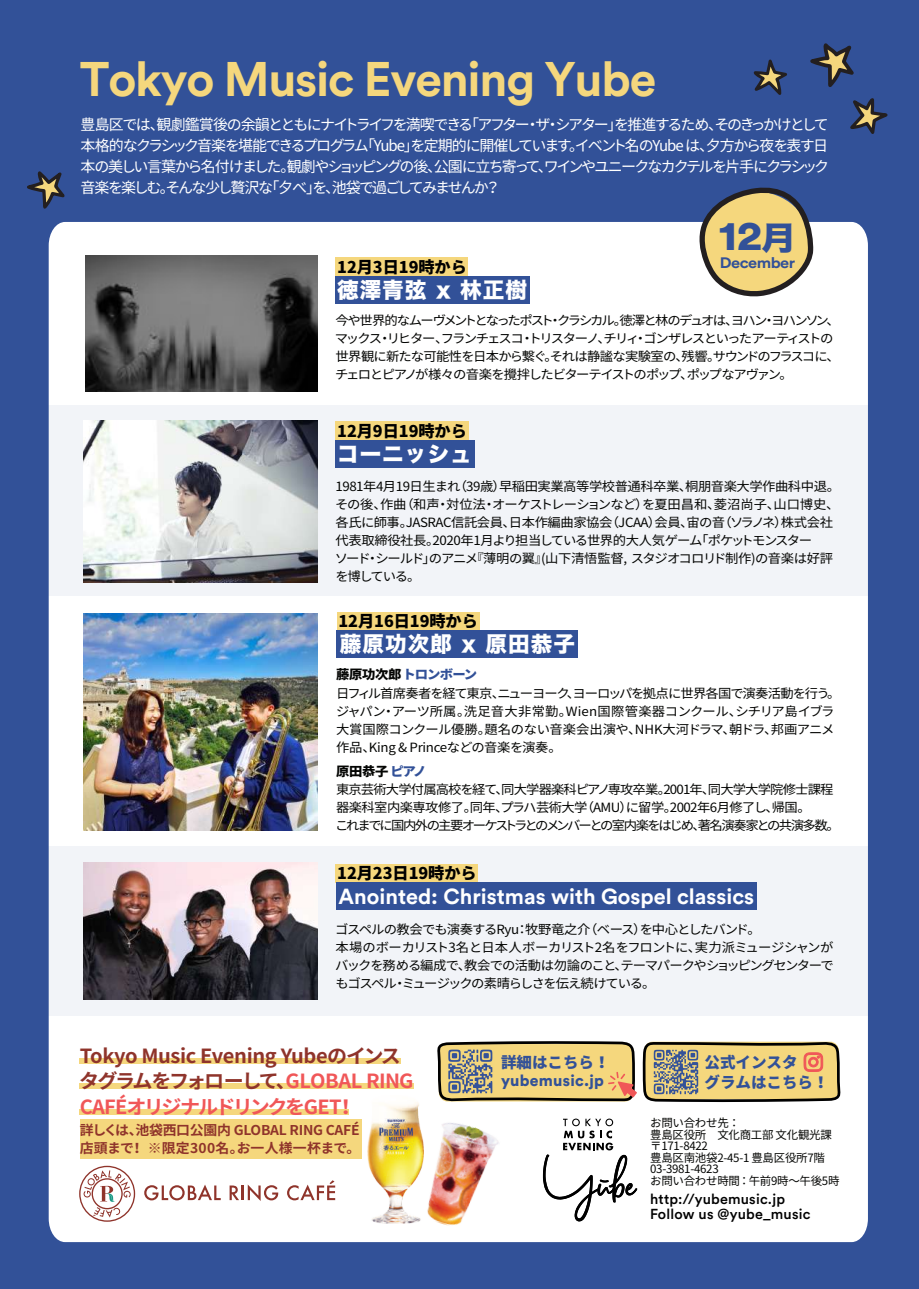
<style>
.page{position:relative;width:919px;height:1289px;background:#fff}
.page>*{position:absolute;margin:0;border:0;box-sizing:border-box;transform-origin:0 0}
.t1{font:700 48px "Circular Std";letter-spacing:-.025em;color:#f5d77d}
.t2{font:900 41.25px "Circular Std";color:#325198;scale:1.09 1}
.t3{font:700 21.6px "Circular Std";color:#fff}
.t4{font:21.6px "Hiragino Sans W8";letter-spacing:.045em;color:#fff}
.t5{font:700 19.5px/25.5px "Noto Sans JP";letter-spacing:-.035em;color:#8f342b}
.t6{font:900 16.2px "Noto Sans JP";letter-spacing:-.005em;color:#000}
.t7{font:900 15.9px "Circular Std";letter-spacing:.015em;color:#325198}
.t8{font:900 15.45px/20px "Noto Sans JP";color:#325198}
.t9{font:15px/21px "Noto Sans JP";letter-spacing:-.125em;color:#fff;text-align:justify}
.t10{font:700 15px "Circular Std";letter-spacing:-.035em;color:#325198;scale:1.09 1}
.t11{font:500 14.4px/14.4px "Circular Pro";letter-spacing:.015em;color:#000}
.t12{font:700 13.5px/18px "Noto Sans JP";letter-spacing:-.02em;color:#8f342b}
.t13{font:12.75px/18px "Noto Sans JP";letter-spacing:-.065em;color:#040503;scale:1.05 1}
.t14{font:12.75px/18px "Noto Sans JP";letter-spacing:-.035em;color:#040503;scale:1.05 1}
.t15{font:12.75px/18px "Noto Sans JP";letter-spacing:-.11em;color:#040503;scale:1.05 1}
.t16{font:11.55px/11.6px "Noto Sans JP";letter-spacing:-.025em;color:#040503}
.s1{font-family:"Hiragino Sans W8";font-weight:400;font-size:32.25px}
.s2{font-weight:900}
.s3{font-weight:900;color:#325198}
.s4{color:#f05758}
</style>
<div class="page">
<div style="left:0;top:0;width:918px;height:1288px;background:#325198"></div>
<svg style="left:753px;top:59px;width:34px;height:36px"></svg>
<svg style="left:810px;top:43px;width:78px;height:91px"></svg>
<svg style="left:27px;top:171px;width:38px;height:38px"></svg>
<div style="left:49px;top:222px;width:818px;height:1019px;background:#fff"></div>
<div style="left:49px;top:846px;width:818px;height:170px;background:#f2f4f8"></div>
<svg style="left:542px;top:1118px;width:96px;height:104px"></svg>
<img style="left:414px;top:1117px;width:88px;height:116px">
<svg style="left:79px;top:1165px;width:56px;height:56px"></svg>
<svg style="left:144px;top:1184px;width:77px;height:16px"></svg>
<svg style="left:229px;top:1184px;width:49px;height:16px"></svg>
<svg style="left:287px;top:1180px;width:48px;height:20px"></svg>
<img style="left:367px;top:1095px;width:56px;height:128px">
<svg style="left:434px;top:1039px;width:408px;height:64px"></svg>
<img style="left:447px;top:1048px;width:47px;height:46px">
<img style="left:83px;top:862px;width:234px;height:137px">
<img style="left:84px;top:613px;width:234px;height:217px">
<div style="left:49px;top:406px;width:818px;height:190px;background:#f2f4f8"></div>
<img style="left:85px;top:255px;width:232px;height:137px">
<div style="left:335px;top:257px;width:133px;height:19px;background:#f5d77d"></div>
<div style="left:335px;top:276px;width:194px;height:27px;background:#325198"></div>
<div style="left:337px;top:611px;width:142px;height:19px;background:#f5d77d"></div>
<div style="left:337px;top:630px;width:241px;height:28px;background:#325198"></div>
<div style="left:335px;top:863px;width:143px;height:19px;background:#f5d77d"></div>
<div style="left:335px;top:882px;width:421px;height:27px;background:#325198"></div>
<div style="left:335px;top:421px;width:134px;height:19px;background:#f5d77d"></div>
<div style="left:335px;top:440px;width:139px;height:27px;background:#325198"></div>
<img style="left:83px;top:421px;width:234px;height:161px">
<div style="left:80px;top:1058px;width:321px;height:5px;background:#f5d77d"></div>
<div style="left:80px;top:1083px;width:334px;height:6px;background:#f5d77d"></div>
<div style="left:80px;top:1108px;width:269px;height:6px;background:#f5d77d"></div>
<div style="left:80px;top:1118px;width:281px;height:40px;background:#f5d77d"></div>
<svg style="left:693px;top:187px;width:121px;height:110px"></svg>
<h1 class="t1" style="left:80px;top:48px;width:577px">Tokyo Music Evening Yube</h1>
<p class="t9" style="left:81px;top:114px;width:750px">豊島区では、観劇鑑賞後の余韻とともにナイトライフを満喫できる「アフター・ザ・シアター」を推進するため、そのきっかけとして本格的なクラシック音楽を堪能できるプログラム「Yube」を定期的に開催しています。イベント名のYube は、夕方から夜を表す日本の美しい言葉から名付けました。観劇やショッピングの後、公園に立ち寄って、ワインやユニークなカクテルを片手にクラシック音楽を楽しむ。そんな少し贅沢な「夕べ」を、池袋で過ごしてみませんか？</p>
<p class="t6" style="left:337px;top:257px;width:131px">12月3日19時から</p>
<h3 class="t4" style="left:337px;top:278px;width:191px">徳澤青弦 x 林正樹</h3>
<h2 class="t2" style="left:718px;top:208px;width:73px">12<span class="s1">月</span></h2>
<p class="t10" style="left:719px;top:253px;width:70px">December</p>
<p class="t15" style="left:335px;top:312px;width:482px">今や世界的なムーヴメントとなったポスト・クラシカル。徳澤と林のデュオは、ヨハン・ヨハンソン、マックス・リヒター、フランチェスコ・トリスターノ、チリィ・ゴンザレスといったアーティストの世界観に新たな可能性を日本から繋ぐ。それは静謐な実験室の、残響。サウンドのフラスコに、チェロとピアノが様々の音楽を攪拌したビターテイストのポップ、ポップなアヴァン。</p>
<p class="t6" style="left:337px;top:422px;width:131px">12月9日19時から</p>
<h3 class="t4" style="left:337px;top:442px;width:136px">コーニッシュ</h3>
<p class="t14" style="left:334px;top:478px;width:482px">1981年4月19日生まれ（39歳）早稲田実業高等学校普通科卒業、桐朋音楽大学作曲科中退。その後、作曲（和声・対位法・オーケストレーションなど）を夏田昌和、菱沼尚子、山口博史、各氏に師事。JASRAC信託会員、日本作編曲家協会（JCAA）会員、宙の音（ソラノネ）株式会社代表取締役社長。2020年1月より担当している世界的大人気ゲーム「ポケットモンスター<br>ソード・シールド」のアニメ『薄明の翼』(山下清悟監督, スタジオコロリド制作)の音楽は好評を博している。</p>
<p class="t6" style="left:338px;top:612px;width:141px">12月16日19時から</p>
<h3 class="t4" style="left:340px;top:632px;width:237px">藤原功次郎 x 原田恭子</h3>
<p class="t13" style="left:336px;top:666px;width:482px"><span class="s2">藤原功次郎</span> <span class="s3">トロンボーン<br></span>日フィル首席奏者を経て東京、ニューヨーク、ヨーロッパを拠点に世界各国で演奏活動を行う。ジャパン・アーツ所属。洗足音大非常勤。Wien国際管楽器コンクール、シチリア島イブラ大賞国際コンクール優勝。題名のない音楽会出演や、NHK大河ドラマ、朝ドラ、邦画アニメ作品、King &amp; Princeなどの音楽を演奏。</p>
<p class="t13" style="left:335px;top:762px;width:482px"><span class="s2">原田恭子</span> <span class="s3">ピアノ<br></span>東京芸術大学付属高校を経て、同大学器楽科ピアノ専攻卒業。2001年、同大学大学院修士課程器楽科室内楽専攻修了。同年、プラハ芸術大学（AMU）に留学。2002年6月修了し、帰国。<br>これまでに国内外の主要オーケストラとのメンバーとの室内楽をはじめ、著名演奏家との共演多数。</p>
<p class="t6" style="left:337px;top:864px;width:141px">12月23日19時から</p>
<h3 class="t3" style="left:338px;top:882px;width:417px">Anointed: Christmas with Gospel classics</h3>
<p class="t13" style="left:335px;top:920px;width:476px">ゴスペルの教会でも演奏するRyu：牧野竜之介（ベース）を中心としたバンド。<br>本場のボーカリスト3名と日本人ボーカリスト2名をフロントに、実力派ミュージシャンがバックを務める編成で、教会での活動は勿論のこと、テーマパークやショッピングセンターでもゴスペル・ミュージックの素晴らしさを伝え続けている。</p>
<h3 class="t5" style="left:79px;top:1043px;width:336px">Tokyo Music Evening Yubeのインスタグラムをフォローして、<span class="s4">GLOBAL RING<br>CAFÉオリジナルドリンクをGET！</span></h3>
<p class="t12" style="left:80px;top:1120px;width:282px">詳しくは、池袋西口公園内 GLOBAL RING CAFÉ店頭まで！ ※限定300名。お一人様一杯まで。</p>
<p class="t8" style="left:501px;top:1052px;width:110px">詳細はこちら！</p>
<p class="t7" style="left:501px;top:1069px;width:104px">yubemusic.jp</p>
<p class="t8" style="left:704px;top:1053px;width:126px">公式インスタ<br>グラムはこちら！</p>
<p class="t16" style="left:650px;top:1117px;width:191px">お問い合わせ先：<br>豊島区役所　文化商工部 文化観光課〒171-8422<br>豊島区南池袋2-45-1 豊島区役所7階<br>03-3981-4623<br>お問い合わせ時間：午前9時～午後5時</p>
<p class="t11" style="left:650px;top:1191px;width:162px">http://yubemusic.jp<br>Follow us @yube_music</p>
</div>
